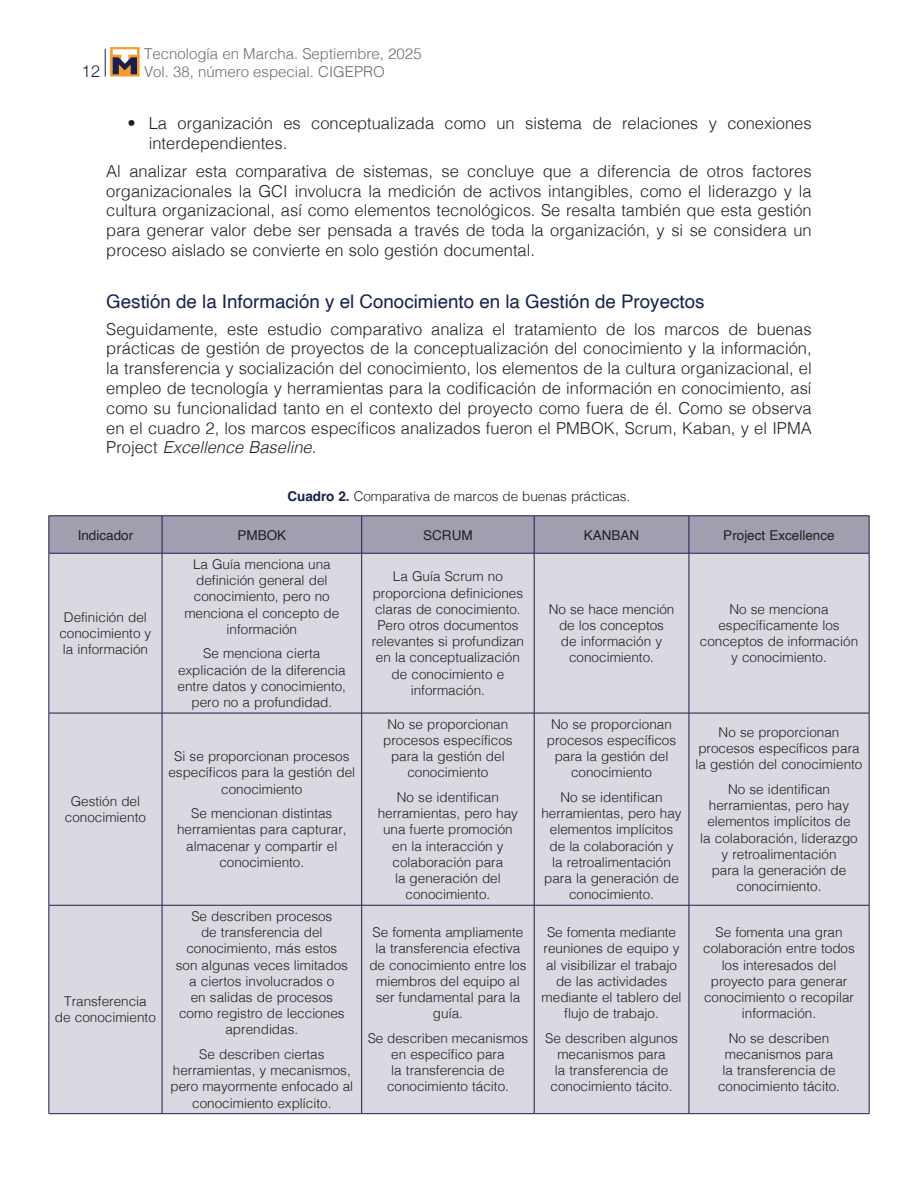
<style>
.page{position:relative;width:918px;height:1188px;background:#fff}
.page>*{position:absolute;margin:0;border:0;box-sizing:border-box;transform-origin:0 0}
.t1{font:18.75px "Helvetica";color:#17214b}
.t2{font:300 16.5px/19.8px "Helvetica";color:#231f20;text-align:justify}
.t3{font:300 16.5px "Helvetica Neue";color:#17214b}
.t4{font:300 15px "Helvetica";color:#6c6d70}
.t5{font:300 13.5px/16.2px "Helvetica";color:#231f20;text-align:center}
.t6{font:13.5px "Helvetica";color:#231f20}
.s1{font-style:italic}
.s2{font-weight:700;color:#17214b}
</style>
<div class="page">
<svg style="left:105px;top:49px;width:1px;height:28px"></svg>
<svg style="left:110px;top:47px;width:30px;height:30px"></svg>
<svg style="left:113px;top:49px;width:24px;height:25px"></svg>
<div style="left:50px;top:517px;width:819px;height:36px;background:#a19eb0"></div>
<div style="left:50px;top:554px;width:819px;height:559px;background:#dad8e0"></div>
<hr style="left:49px;top:516px;width:113px;height:1px;background:#17214b">
<hr style="left:49px;top:516px;width:1px;height:37px;background:#17214b">
<hr style="left:162px;top:516px;width:200px;height:1px;background:#17214b">
<hr style="left:162px;top:516px;width:1px;height:37px;background:#17214b">
<hr style="left:362px;top:516px;width:172px;height:1px;background:#17214b">
<hr style="left:361px;top:516px;width:1px;height:37px;background:#17214b">
<hr style="left:534px;top:516px;width:155px;height:1px;background:#17214b">
<hr style="left:534px;top:516px;width:1px;height:37px;background:#17214b">
<hr style="left:689px;top:516px;width:180px;height:1px;background:#17214b">
<hr style="left:689px;top:516px;width:1px;height:37px;background:#17214b">
<hr style="left:869px;top:516px;width:1px;height:37px;background:#17214b">
<hr style="left:49px;top:553px;width:113px;height:1px;background:#17214b">
<hr style="left:49px;top:553px;width:1px;height:160px;background:#17214b">
<hr style="left:162px;top:553px;width:200px;height:1px;background:#17214b">
<hr style="left:162px;top:553px;width:1px;height:160px;background:#17214b">
<hr style="left:362px;top:553px;width:172px;height:1px;background:#17214b">
<hr style="left:361px;top:553px;width:1px;height:160px;background:#17214b">
<hr style="left:534px;top:553px;width:155px;height:1px;background:#17214b">
<hr style="left:534px;top:553px;width:1px;height:160px;background:#17214b">
<hr style="left:689px;top:553px;width:180px;height:1px;background:#17214b">
<hr style="left:689px;top:553px;width:1px;height:160px;background:#17214b">
<hr style="left:869px;top:553px;width:1px;height:160px;background:#17214b">
<hr style="left:49px;top:713px;width:113px;height:1px;background:#17214b">
<hr style="left:49px;top:713px;width:1px;height:192px;background:#17214b">
<hr style="left:162px;top:713px;width:200px;height:1px;background:#17214b">
<hr style="left:162px;top:713px;width:1px;height:192px;background:#17214b">
<hr style="left:362px;top:713px;width:172px;height:1px;background:#17214b">
<hr style="left:361px;top:713px;width:1px;height:192px;background:#17214b">
<hr style="left:534px;top:713px;width:155px;height:1px;background:#17214b">
<hr style="left:534px;top:713px;width:1px;height:192px;background:#17214b">
<hr style="left:689px;top:713px;width:180px;height:1px;background:#17214b">
<hr style="left:689px;top:713px;width:1px;height:192px;background:#17214b">
<hr style="left:869px;top:713px;width:1px;height:192px;background:#17214b">
<hr style="left:49px;top:905px;width:113px;height:1px;background:#17214b">
<hr style="left:49px;top:905px;width:1px;height:208px;background:#17214b">
<hr style="left:162px;top:905px;width:200px;height:1px;background:#17214b">
<hr style="left:162px;top:905px;width:1px;height:208px;background:#17214b">
<hr style="left:362px;top:905px;width:172px;height:1px;background:#17214b">
<hr style="left:361px;top:905px;width:1px;height:208px;background:#17214b">
<hr style="left:534px;top:905px;width:155px;height:1px;background:#17214b">
<hr style="left:534px;top:905px;width:1px;height:208px;background:#17214b">
<hr style="left:689px;top:905px;width:180px;height:1px;background:#17214b">
<hr style="left:689px;top:905px;width:1px;height:208px;background:#17214b">
<hr style="left:869px;top:905px;width:1px;height:208px;background:#17214b">
<hr style="left:49px;top:1113px;width:113px;height:1px;background:#17214b">
<hr style="left:162px;top:1113px;width:200px;height:1px;background:#17214b">
<hr style="left:362px;top:1113px;width:172px;height:1px;background:#17214b">
<hr style="left:534px;top:1113px;width:155px;height:1px;background:#17214b">
<hr style="left:689px;top:1113px;width:180px;height:1px;background:#17214b">
<p class="t4" style="left:144px;top:40px;width:279px">Tecnología en Marcha. Septiembre, 2025</p>
<p class="t3" style="left:82px;top:57px;width:20px">12</p>
<p class="t4" style="left:144px;top:58px;width:242px">Vol. 38, número especial. CIGEPRO</p>
<p class="t2" style="left:149px;top:112px;width:664px;text-indent:-21px">• La organización es conceptualizada como un sistema de relaciones y conexiones interdependientes.</p>
<p class="t2" style="left:106px;top:160px;width:707px">Al analizar esta comparativa de sistemas, se concluye que a diferencia de otros factores organizacionales la GCI involucra la medición de activos intangibles, como el liderazgo y la cultura organizacional, así como elementos tecnológicos. Se resalta también que esta gestión para generar valor debe ser pensada a través de toda la organización, y si se considera un proceso aislado se convierte en solo gestión documental.</p>
<h1 class="t1" style="left:106px;top:287px;width:600px">Gestión de la Información y el Conocimiento en la Gestión de Proyectos</h1>
<p class="t2" style="left:106px;top:318px;width:707px">Seguidamente, este estudio comparativo analiza el tratamiento de los marcos de buenas prácticas de gestión de proyectos de la conceptualización del conocimiento y la información, la transferencia y socialización del conocimiento, los elementos de la cultura organizacional, el empleo de tecnología y herramientas para la codificación de información en conocimiento, así como su funcionalidad tanto en el contexto del proyecto como fuera de él. Como se observa en el cuadro 2, los marcos específicos analizados fueron el PMBOK, Scrum, Kaban, y el IPMA Project <span class="s1">Excellence Baseline.</span></p>
<p class="t5" style="left:288px;top:487px;width:344px"><span class="s2">Cuadro 2.</span> Comparativa de marcos de buenas prácticas.</p>
<p class="t6" style="left:78px;top:524px;width:57px">Indicador</p>
<p class="t6" style="left:237px;top:524px;width:50px">PMBOK</p>
<p class="t6" style="left:423px;top:524px;width:51px">SCRUM</p>
<p class="t6" style="left:584px;top:524px;width:57px">KANBAN</p>
<p class="t6" style="left:723px;top:524px;width:113px">Project Excellence</p>
<p class="t5" style="left:59px;top:608px;width:93px">Definición del conocimiento y la información</p>
<p class="t5" style="left:65px;top:792px;width:83px">Gestión del conocimiento</p>
<p class="t5" style="left:184px;top:555px;width:156px">La Guía menciona una definición general del conocimiento, pero no menciona el concepto de información</p>
<p class="t5" style="left:178px;top:645px;width:170px">Se menciona cierta explicación de la diferencia entre datos y conocimiento, pero no a profundidad.</p>
<p class="t5" style="left:168px;top:747px;width:188px">Si se proporcionan procesos específicos para la gestión del conocimiento</p>
<p class="t5" style="left:177px;top:804px;width:171px">Se mencionan distintas herramientas para capturar, almacenar y compartir el conocimiento.</p>
<p class="t5" style="left:55px;top:992px;width:102px">Transferencia de conocimiento</p>
<p class="t5" style="left:176px;top:907px;width:174px">Se describen procesos<br>de transferencia del conocimiento, más estos son algunas veces limitados a ciertos involucrados o<br>en salidas de procesos como registro de lecciones aprendidas.</p>
<p class="t5" style="left:171px;top:1045px;width:184px">Se describen ciertas herramientas, y mecanismos, pero mayormente enfocado al conocimiento explícito.</p>
<p class="t5" style="left:372px;top:567px;width:154px">La Guía Scrum no proporciona definiciones claras de conocimiento.<br>Pero otros documentos relevantes si profundizan en la conceptualización de conocimiento e información.</p>
<p class="t5" style="left:383px;top:715px;width:131px">No se proporcionan procesos específicos para la gestión del conocimiento</p>
<p class="t5" style="left:378px;top:788px;width:142px">No se identifican herramientas, pero hay una fuerte promoción en la interacción y colaboración para<br>la generación del conocimiento.</p>
<p class="t5" style="left:369px;top:923px;width:159px">Se fomenta ampliamente la transferencia efectiva de conocimiento entre los miembros del equipo al ser fundamental para la guía.</p>
<p class="t5" style="left:368px;top:1029px;width:162px">Se describen mecanismos en específico para<br>la transferencia de conocimiento tácito.</p>
<p class="t5" style="left:549px;top:600px;width:127px">No se hace mención de los conceptos<br>de información y conocimiento.</p>
<p class="t5" style="left:700px;top:600px;width:160px">No se menciona específicamente los conceptos de información y conocimiento.</p>
<p class="t5" style="left:547px;top:715px;width:131px">No se proporcionan procesos específicos para la gestión del conocimiento</p>
<p class="t5" style="left:541px;top:788px;width:142px">No se identifican herramientas, pero hay elementos implícitos de la colaboración y<br>la retroalimentación para la generación de conocimiento.</p>
<p class="t5" style="left:542px;top:923px;width:141px">Se fomenta mediante reuniones de equipo y al visibilizar el trabajo de las actividades mediante el tablero del flujo de trabajo.</p>
<p class="t5" style="left:545px;top:1029px;width:134px">Se describen algunos mecanismos para<br>la transferencia de conocimiento tácito.</p>
<p class="t5" style="left:696px;top:723px;width:168px">No se proporcionan procesos específicos para la gestión del conocimiento</p>
<p class="t5" style="left:700px;top:780px;width:159px">No se identifican herramientas, pero hay elementos implícitos de<br>la colaboración, liderazgo y retroalimentación<br>para la generación de conocimiento.</p>
<p class="t5" style="left:703px;top:923px;width:153px">Se fomenta una gran colaboración entre todos los interesados del proyecto para generar conocimiento o recopilar información.</p>
<p class="t5" style="left:718px;top:1029px;width:123px">No se describen mecanismos para la transferencia de conocimiento tácito.</p>
</div>
